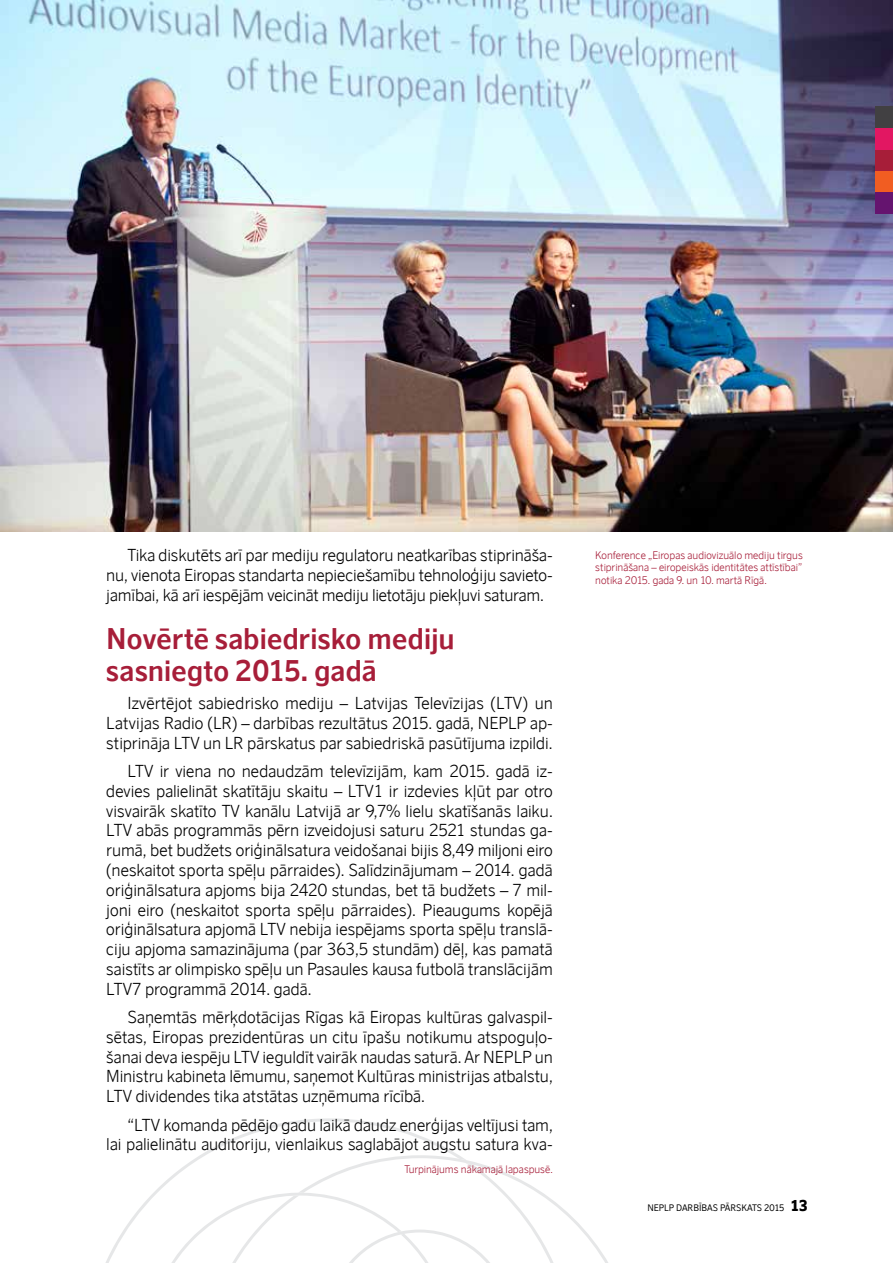
<style>
.page{position:relative;width:893px;height:1263px;background:#fff}
.page>*{position:absolute;margin:0;border:0;box-sizing:border-box;transform-origin:0 0}
.t1{font:700 28.5px/31.5px "Scandinavian Balt";color:#a71e39}
.t2{font:300 16.5px/19.8px "Scandinavian Balt";color:#000;text-align:justify}
.t3{font:300 10.5px/12.6px "Scandinavian Balt";color:#a71e39;text-align:justify}
.t4{font:9px "Scandinavian Balt";color:#000}
.s1{font-weight:900;font-size:15px}
</style>
<div class="page">
<svg style="left:106px;top:1118px;width:352px;height:145px"></svg>
<svg style="left:208px;top:1155px;width:400px;height:108px"></svg>
<svg style="left:149px;top:1192px;width:362px;height:71px"></svg>
<img style="left:0;top:0;width:893px;height:531px">
<div style="left:876px;top:192px;width:17px;height:22px;background:#65146f"></div>
<div style="left:876px;top:171px;width:17px;height:21px;background:#f15d22"></div>
<div style="left:876px;top:149px;width:17px;height:22px;background:#a71e39"></div>
<div style="left:876px;top:128px;width:17px;height:21px;background:#e21762"></div>
<div style="left:876px;top:106px;width:17px;height:22px;background:#414042"></div>
<p class="t2" style="left:106px;top:545px;width:448px;text-indent:21px">Tika diskutēts arī par mediju regulatoru neatkarības stiprināša&shy;nu, vienota Eiropas standarta nepieciešamību tehnoloģiju savieto&shy;jamībai, kā arī iespējām veicināt mediju lietotāju piekļuvi saturam.</p>
<h1 class="t1" style="left:106px;top:624px;width:350px">Novērtē sabiedrisko mediju sasniegto 2015. gadā</h1>
<p class="t2" style="left:106px;top:693px;width:448px;text-indent:21px">Izvērtējot sabiedrisko mediju – Latvijas Televīzijas (LTV) un<br>Latvijas Radio (LR) – darbības rezultātus 2015. gadā, NEPLP</p>
<p class="t2" style="left:106px;top:713px;width:448px;text-align:right">ap-<br>stiprināja LTV un LR pārskatus par sabiedriskā pasūtījuma izpildi.</p>
<p class="t2" style="left:106px;top:761px;width:448px;text-indent:21px">LTV ir viena no nedaudzām televīzijām, kam 2015. gadā iz&shy;devies palielināt skatītāju skaitu – LTV1 ir izdevies kļūt par otro visvairāk skatīto TV kanālu Latvijā ar 9,7% lielu skatīšanās laiku.<br>LTV abās programmās pērn izveidojusi saturu 2521 stundas ga&shy;rumā, bet budžets oriģinālsatura veidošanai bijis 8,49 miljoni eiro (neskaitot sporta spēļu pārraides). Salīdzinājumam – 2014. gadā oriģinālsatura apjoms bija 2420 stundas, bet tā budžets – 7 mil&shy;joni eiro (neskaitot sporta spēļu pārraides). Pieaugums kopējā oriģinālsatura apjomā LTV nebija iespējams sporta spēļu translā&shy;ciju apjoma samazinājuma (par 363,5 stundām) dēļ, kas pamatā saistīts ar olimpisko spēļu un Pasaules kausa futbolā translācijām LTV7 programmā 2014. gadā.</p>
<p class="t2" style="left:106px;top:1007px;width:448px;text-indent:21px">Saņemtās mērķdotācijas Rīgas kā Eiropas kultūras galvaspil&shy;sētas, Eiropas prezidentūras un citu īpašu notikumu atspoguļo&shy;šanai deva iespēju LTV ieguldīt vairāk naudas saturā. Ar NEPLP</p>
<p class="t2" style="left:106px;top:1047px;width:448px;text-indent:429px">un M inistru kabineta lēmumu, saņemot Kultūras ministrijas atbalstu, LTV dividendes tika atstātas uzņēmuma rīcībā.</p>
<p class="t2" style="left:106px;top:1115px;width:448px;text-align:right">“LTV komanda pēdējo gadu laikā daudz enerģijas veltījusi tam,<br>lai palielinātu auditoriju, vienlaikus saglabājot augstu satura kva-</p>
<p class="t3" style="left:404px;top:1163px;width:150px">Turpinājums nākamajā lapaspusē.</p>
<p class="t3" style="left:595px;top:549px;width:209px">Konference „Eiropas audiovizuālo mediju tirgus stiprināšana – eiropeiskās identitātes attīstībai” notika 2015. gada 9. un 10. martā Rīgā.</p>
<p class="t4" style="left:647px;top:1202px;width:162px">NEPLP DARBĪBAS PĀRSKATS 2015 <span class="s1">13</span></p>
</div>
